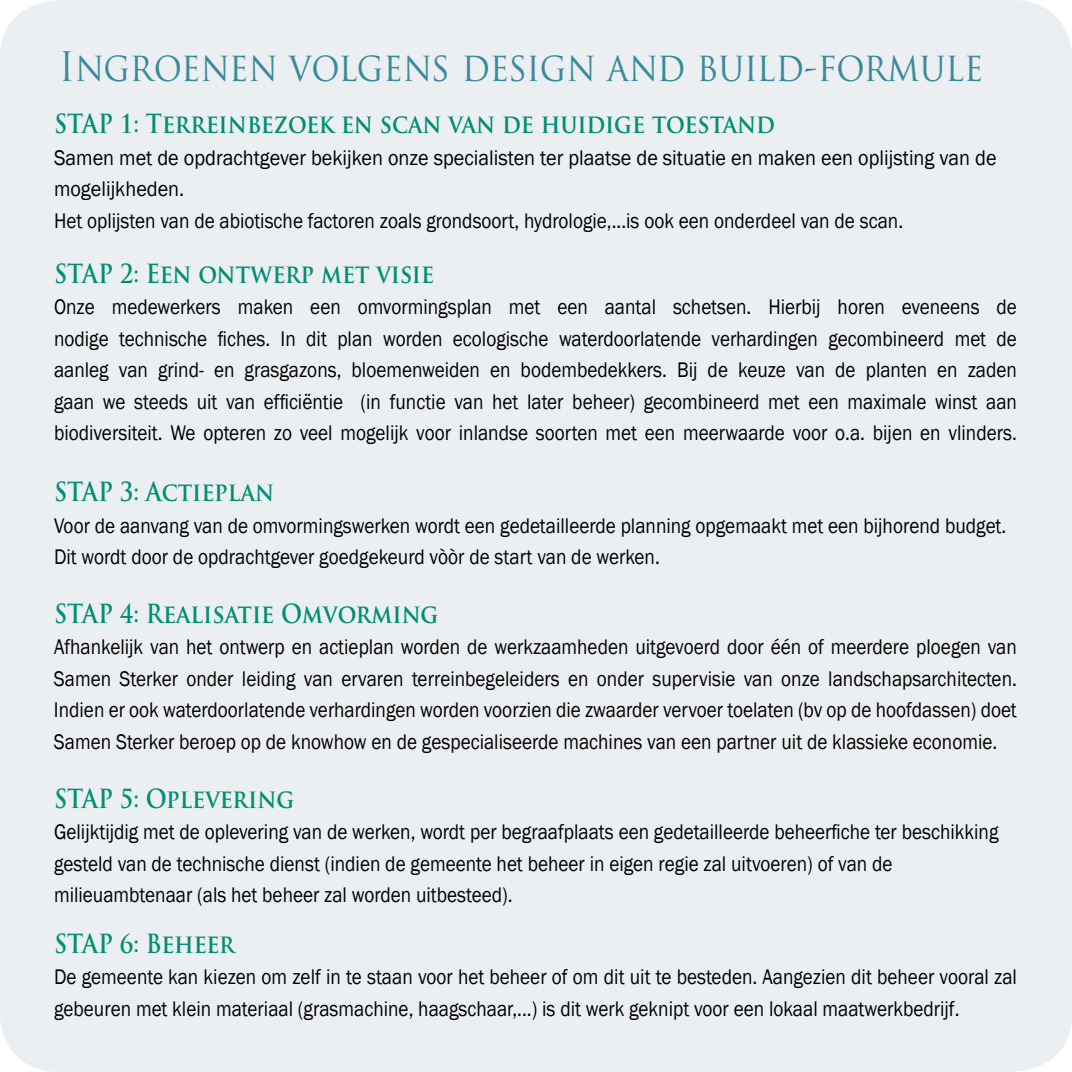
<style>
.page{position:relative;width:1072px;height:1072px;background:#fff}
.page>*{position:absolute;margin:0;border:0;box-sizing:border-box;transform-origin:0 0}
.t1{font:39.55px "Trajan Pro";color:#398a9a;scale:.88 1}
.t2{font:700 25.72px "Trajan Pro";color:#008e74;scale:.88 1}
.t3{font:700 25.72px "Trajan Pro";letter-spacing:-.02em;color:#008e74;scale:.88 1}
.t4{font:21.7px/31.5px "Franklin Gothic";color:#000;scale:.88 1}
.t5{font:21.7px/31.5px "Franklin Gothic";color:#000;scale:.93 1}
</style>
<div class="page">
<div style="left:0;top:0;width:1071px;height:1071px;background:#ebeff1;border-radius:60px"></div>
<h1 class="t1" style="left:59px;top:41px;width:1051px">Ingroenen volgens design and build-formule</h1>
<p class="t2" style="left:54px;top:108px;width:821px">STAP 1: Terreinbezoek en scan van de huidige toestand</p>
<p class="t5" style="left:54px;top:142px;width:1015px">Samen met de opdrachtgever bekijken onze specialisten ter plaatse de situatie en maken een oplijsting van de mogelijkheden.<br>Het oplijsten van de abiotische factoren zoals grondsoort, hydrologie,...is ook een onderdeel van de scan.</p>
<p class="t2" style="left:54px;top:257px;width:433px">STAP 2: Een ontwerp met visie</p>
<p class="t4" style="left:54px;top:291px;width:1095px;text-align:justify">Onze medewerkers maken een omvormingsplan met een aantal schetsen. Hierbij horen eveneens de nodige technische fiches. In dit plan worden ecologische waterdoorlatende verhardingen gecombineerd met de aanleg van grind- en grasgazons, bloemenweiden en bodembedekkers. Bij de keuze van de planten en zaden gaan we steeds uit van efficiëntie (in functie van het later beheer) gecombineerd met een maximale winst aan biodiversiteit. We opteren zo veel mogelijk voor inlandse soorten met een meerwaarde voor o.a. bijen en vlinders.</p>
<p class="t2" style="left:54px;top:475px;width:252px">STAP 3: Actieplan</p>
<p class="t4" style="left:54px;top:510px;width:1083px">Voor de aanvang van de omvormingswerken wordt een gedetailleerde planning opgemaakt met een bijhorend budget.<br>Dit wordt door de opdrachtgever goedgekeurd vòòr de start van de werken.</p>
<p class="t2" style="left:54px;top:597px;width:438px">STAP 4: Realisatie Omvorming</p>
<p class="t4" style="left:54px;top:632px;width:1095px;text-align:justify">Afhankelijk van het ontwerp en actieplan worden de werkzaamheden uitgevoerd door één of meerdere ploegen van Samen Sterker onder leiding van ervaren terreinbegeleiders en onder supervisie van onze landschapsarchitecten.<br>Indien er ook waterdoorlatende verhardingen worden voorzien die zwaarder vervoer toelaten (bv op de hoofdassen) doet Samen Sterker beroep op de knowhow en de gespecialiseerde machines van een partner uit de klassieke economie.</p>
<p class="t2" style="left:54px;top:782px;width:274px">STAP 5: Oplevering</p>
<p class="t4" style="left:54px;top:816px;width:1074px">Gelijktijdig met de oplevering van de werken, wordt per begraafplaats een gedetailleerde beheerfiche ter beschikking gesteld van de technische dienst (indien de gemeente het beheer in eigen regie zal uitvoeren) of van de milieuambtenaar (als het beheer zal worden uitbesteed).</p>
<p class="t3" style="left:54px;top:927px;width:207px">STAP 6: Beheer</p>
<p class="t4" style="left:54px;top:961px;width:1095px">De gemeente kan kiezen om zelf in te staan voor het beheer of om dit uit te besteden. Aangezien dit beheer vooral zal gebeuren met klein materiaal (grasmachine, haagschaar,...) is dit werk geknipt voor een lokaal maatwerkbedrijf.</p>
</div>
